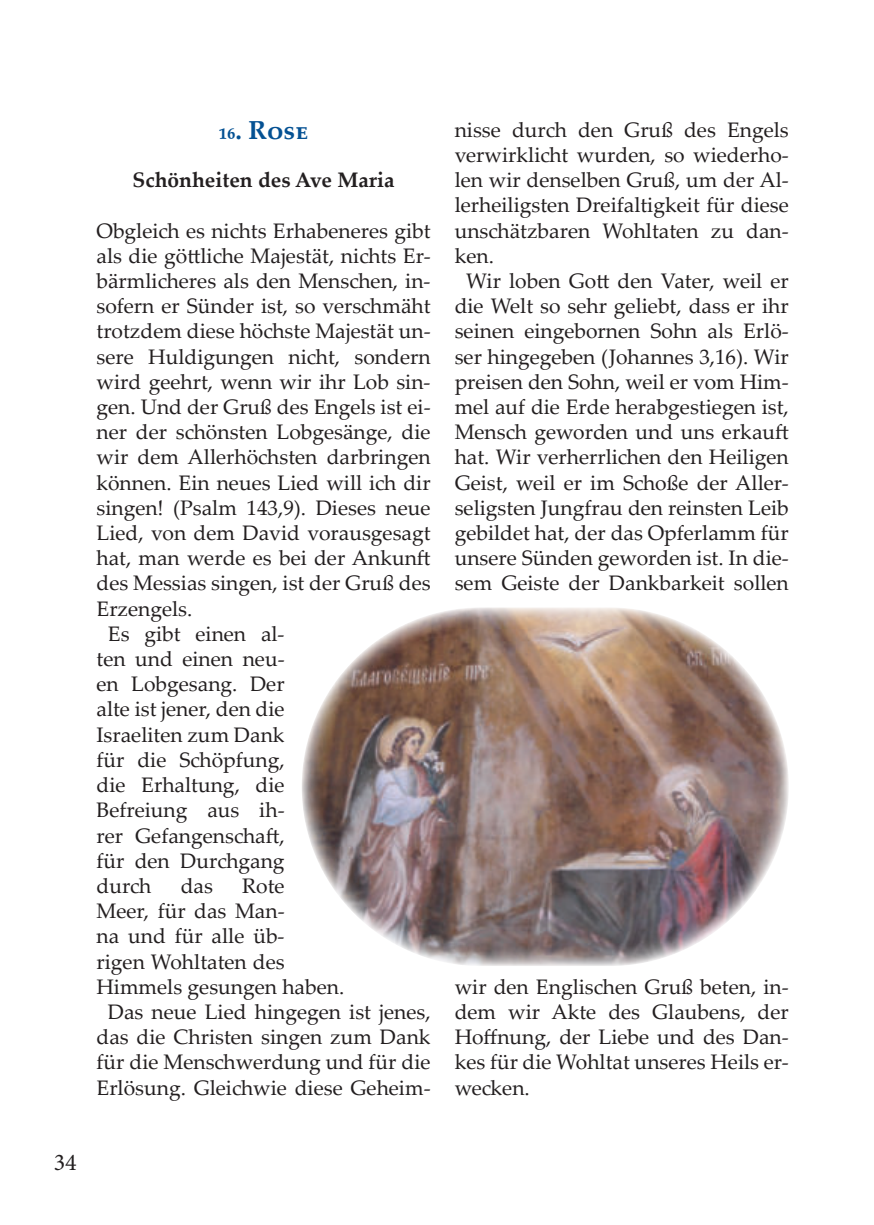
<style>
.page{position:relative;width:874px;height:1225px;background:#fff}
.page>*{position:absolute;margin:0;border:0;box-sizing:border-box;transform-origin:0 0}
.t1{font:700 26px "Palatino Linotype";color:#045193}
.t2{font:24px "Minion Pro";color:#231f20}
.t3{font:21px/25.2px "Palatino Linotype";color:#231f20;text-align:justify}
.t4{font:700 21px "Palatino Linotype";color:#231f20}
</style>
<div class="page">
<img style="left:301px;top:607px;width:487px;height:359px;border-radius:179px">
<p class="t1" style="left:219px;top:111px;width:91px">16. Rose</p>
<p class="t4" style="left:132px;top:165px;width:263px">Schönheiten des Ave Maria</p>
<p class="t3" style="left:96px;top:217px;width:335px">Obgleich es nichts Erhabeneres gibt</p>
<p class="t3" style="left:96px;top:242px;width:335px">als die göttliche Majestät, nichts Er-</p>
<p class="t3" style="left:96px;top:267px;width:335px">bärmlicheres als den Menschen, in-</p>
<p class="t3" style="left:96px;top:292px;width:335px">sofern er Sünder ist, so verschmäht</p>
<p class="t3" style="left:96px;top:318px;width:335px">trotzdem diese höchste Majestät un-</p>
<p class="t3" style="left:96px;top:343px;width:335px">sere Huldigungen nicht, sondern</p>
<p class="t3" style="left:96px;top:368px;width:335px">wird geehrt, wenn wir ihr Lob sin-</p>
<p class="t3" style="left:96px;top:393px;width:335px">gen. Und der Gruß des Engels ist ei-</p>
<p class="t3" style="left:96px;top:418px;width:335px">ner der schönsten Lobgesänge, die</p>
<p class="t3" style="left:96px;top:444px;width:335px">wir dem Allerhöchsten darbringen</p>
<p class="t3" style="left:96px;top:469px;width:335px">können. Ein neues Lied will ich dir</p>
<p class="t3" style="left:96px;top:494px;width:335px">singen! (Psalm 143,9). Dieses neue</p>
<p class="t3" style="left:96px;top:519px;width:335px">Lied, von dem David vorausgesagt</p>
<p class="t3" style="left:96px;top:544px;width:335px">hat, man werde es bei der Ankunft</p>
<p class="t3" style="left:96px;top:570px;width:335px">des Messias singen, ist der Gruß des</p>
<p class="t3" style="left:96px;top:595px;width:97px">Erzengels.</p>
<p class="t3" style="left:108px;top:623px;width:178px">Es gibt einen al-</p>
<p class="t3" style="left:96px;top:649px;width:189px">ten und einen neu-</p>
<p class="t3" style="left:96px;top:674px;width:189px">en Lobgesang. Der</p>
<p class="t3" style="left:96px;top:696px;width:189px">alte ist jener, den die</p>
<p class="t3" style="left:96px;top:721px;width:189px">Israeliten zum Dank</p>
<p class="t3" style="left:96px;top:746px;width:189px">für die Schöpfung,</p>
<p class="t3" style="left:96px;top:771px;width:189px">die Erhaltung, die</p>
<p class="t3" style="left:96px;top:800px;width:189px">Befreiung aus ih-</p>
<p class="t3" style="left:96px;top:822px;width:189px">rer Gefangenschaft,</p>
<p class="t3" style="left:96px;top:847px;width:189px">für den Durchgang</p>
<p class="t3" style="left:96px;top:872px;width:56px">durch</p>
<p class="t3" style="left:181px;top:872px;width:34px">das</p>
<p class="t3" style="left:242px;top:872px;width:44px">Rote</p>
<p class="t3" style="left:96px;top:897px;width:189px">Meer, für das Man-</p>
<p class="t3" style="left:96px;top:926px;width:189px">na und für alle üb-</p>
<p class="t3" style="left:96px;top:951px;width:189px">rigen Wohltaten des</p>
<p class="t3" style="left:96px;top:976px;width:249px">Himmels gesungen haben.</p>
<p class="t3" style="left:108px;top:998px;width:324px">Das neue Lied hingegen ist jenes,</p>
<p class="t3" style="left:96px;top:1023px;width:335px">das die Christen singen zum Dank</p>
<p class="t3" style="left:96px;top:1048px;width:335px">für die Menschwerdung und für die</p>
<p class="t3" style="left:96px;top:1074px;width:335px">Erlösung. Gleichwie diese Geheim-</p>
<p class="t2" style="left:54px;top:1147px;width:25px">34</p>
<p class="t3" style="left:454px;top:116px;width:335px">nisse durch den Gruß des Engels</p>
<p class="t3" style="left:454px;top:141px;width:335px">verwirklicht wurden, so wiederho-</p>
<p class="t3" style="left:454px;top:166px;width:335px">len wir denselben Gruß, um der Al-</p>
<p class="t3" style="left:454px;top:195px;width:335px">lerheiligsten Dreifaltigkeit für diese</p>
<p class="t3" style="left:454px;top:217px;width:335px">unschätzbaren Wohltaten zu dan-</p>
<p class="t3" style="left:454px;top:245px;width:41px">ken.</p>
<p class="t3" style="left:466px;top:267px;width:324px">Wir loben Gott den Vater, weil er</p>
<p class="t3" style="left:454px;top:292px;width:335px">die Welt so sehr geliebt, dass er ihr</p>
<p class="t3" style="left:454px;top:318px;width:335px">seinen eingebornen Sohn als Erlö-</p>
<p class="t3" style="left:454px;top:343px;width:335px">ser hingegeben (Johannes 3,16). Wir</p>
<p class="t3" style="left:454px;top:368px;width:335px">preisen den Sohn, weil er vom Him-</p>
<p class="t3" style="left:454px;top:393px;width:335px">mel auf die Erde herabgestiegen ist,</p>
<p class="t3" style="left:454px;top:418px;width:335px">Mensch geworden und uns erkauft</p>
<p class="t3" style="left:454px;top:444px;width:335px">hat. Wir verherrlichen den Heiligen</p>
<p class="t3" style="left:454px;top:469px;width:335px">Geist, weil er im Schoße der Aller-</p>
<p class="t3" style="left:454px;top:497px;width:335px">seligsten Jungfrau den reinsten Leib</p>
<p class="t3" style="left:454px;top:519px;width:335px">gebildet hat, der das Opferlamm für</p>
<p class="t3" style="left:454px;top:544px;width:335px">unsere Sünden geworden ist. In die-</p>
<p class="t3" style="left:454px;top:573px;width:335px">sem Geiste der Dankbarkeit sollen</p>
<p class="t3" style="left:454px;top:973px;width:335px">wir den Englischen Gruß beten, in&shy;dem wir Akte des Glaubens, der Hoffnung, der Liebe und des Dan&shy;kes für die Wohltat unseres Heils er&shy;wecken.</p>
</div>
